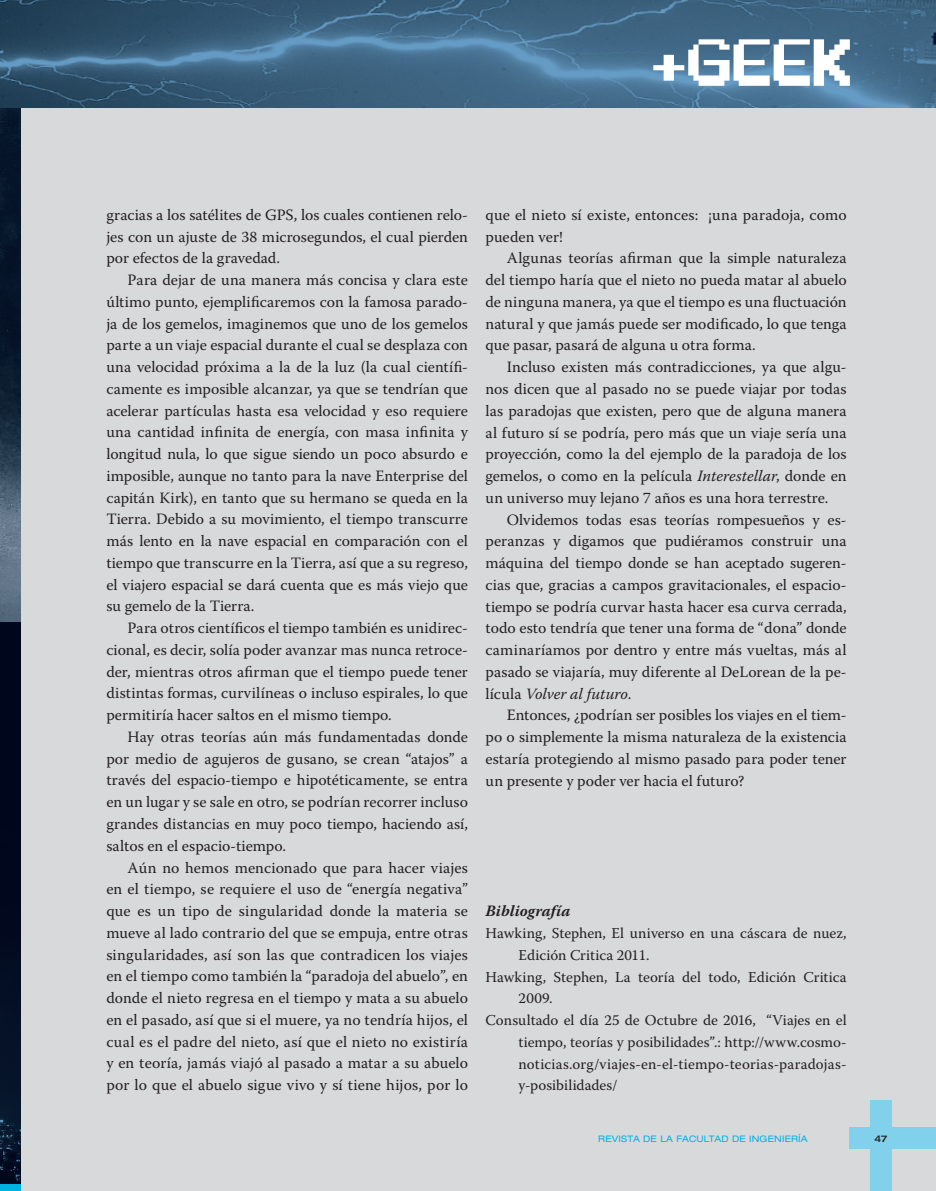
<style>
.page{position:relative;width:936px;height:1191px;background:#fff}
.page>*{position:absolute;margin:0;border:0;box-sizing:border-box;transform-origin:0 0}
.t1{font:15.75px/21.8px "Warnock Pro";color:#231f20;text-align:justify}
.t2{font:italic 700 15.75px "Warnock Pro";letter-spacing:.005em;color:#231f20}
.t3{font:15px "Warnock Pro";letter-spacing:.01em;color:#231f20}
.t4{font:500 expanded 9.15px "Helvetica Neue LT Pro";color:#231f20}
.t5{font:expanded 9px "Helvetica Neue LT Pro";letter-spacing:.02em;color:#00b2e1}
.s1{font-style:italic}
</style>
<div class="page">
<img style="left:0;top:621px;width:22px;height:562px">
<img style="left:0;top:107px;width:22px;height:514px">
<div style="left:22px;top:98px;width:913px;height:1093px;background:#d8d9db"></div>
<div style="left:849px;top:1127px;width:86px;height:21px;background:#81d1ed"></div>
<div style="left:870px;top:1100px;width:21px;height:91px;background:#81d1ed"></div>
<img style="left:0;top:0;width:935px;height:107px">
<svg style="left:653px;top:39px;width:196px;height:47px"></svg>
<p class="t1" style="left:106px;top:203px;width:363px">gracias a los satélites de GPS, los cuales contienen relo&shy;jes con un ajuste de 38 microsegundos, el cual pierden por efectos de la gravedad.</p>
<p class="t1" style="left:106px;top:269px;width:363px;text-indent:21px">Para dejar de una manera más concisa y clara este último punto, ejemplificaremos con la famosa parado&shy;ja de los gemelos, imaginemos que uno de los gemelos parte a un viaje espacial durante el cual se desplaza con una velocidad próxima a la de la luz (la cual científi&shy;camente es imposible alcanzar, ya que se tendrían que acelerar partículas hasta esa velocidad y eso requiere una cantidad infinita de energía, con masa infinita y longitud nula, lo que sigue siendo un poco absurdo e imposible, aunque no tanto para la nave Enterprise del capitán Kirk), en tanto que su hermano se queda en la Tierra. Debido a su movimiento, el tiempo transcurre más lento en la nave espacial en comparación con el tiempo que transcurre en la Tierra, así que a su regreso, el viajero espacial se dará cuenta que es más viejo que su gemelo de la Tierra.</p>
<p class="t1" style="left:106px;top:617px;width:363px;text-indent:21px">Para otros científicos el tiempo también es unidirec&shy;cional, es decir, solía poder avanzar mas nunca retroce&shy;der, mientras otros afirman que el tiempo puede tener distintas formas, curvilíneas o incluso espirales, lo que permitiría hacer saltos en el mismo tiempo.</p>
<p class="t1" style="left:106px;top:725px;width:363px;text-indent:21px">Hay otras teorías aún más fundamentadas donde por medio de agujeros de gusano, se crean “atajos” a través del espacio-tiempo e hipotéticamente, se entra en un lugar y se sale en otro, se podrían recorrer incluso grandes distancias en muy poco tiempo, haciendo así, saltos en el espacio-tiempo.</p>
<p class="t1" style="left:106px;top:856px;width:363px;text-indent:21px">Aún no hemos mencionado que para hacer viajes en el tiempo, se requiere el uso de “energía negativa” que es un tipo de singularidad donde la materia se mueve al lado contrario del que se empuja, entre otras singularidades, así son las que contradicen los viajes en el tiempo como también la “paradoja del abuelo”, en donde el nieto regresa en el tiempo y mata a su abuelo en el pasado, así que si el muere, ya no tendría hijos, el cual es el padre del nieto, así que el nieto no existiría y en teoría, jamás viajó al pasado a matar a su abuelo por lo que el abuelo sigue vivo y sí tiene hijos, por lo</p>
<p class="t1" style="left:485px;top:204px;width:362px">que el nieto sí existe, entonces: ¡una paradoja, como pueden ver!</p>
<p class="t1" style="left:485px;top:247px;width:362px;text-indent:21px">Algunas teorías afirman que la simple naturaleza del tiempo haría que el nieto no pueda matar al abuelo de ninguna manera, ya que el tiempo es una fluctuación natural y que jamás puede ser modificado, lo que tenga que pasar, pasará de alguna u otra forma.</p>
<p class="t1" style="left:485px;top:356px;width:362px;text-indent:21px">Incluso existen más contradicciones, ya que algu&shy;nos dicen que al pasado no se puede viajar por todas las paradojas que existen, pero que de alguna manera al futuro sí se podría, pero más que un viaje sería una proyección, como la del ejemplo de la paradoja de los gemelos, o como en la película <span class="s1">Interestellar</span>, donde en un universo muy lejano 7 años es una hora terrestre.</p>
<p class="t1" style="left:485px;top:508px;width:362px;text-indent:21px">Olvidemos todas esas teorías rompesueños y es&shy;peranzas y digamos que pudiéramos construir una máquina del tiempo donde se han aceptado sugeren&shy;cias que, gracias a campos gravitacionales, el espacio&shy;tiempo se podría curvar hasta hacer esa curva cerrada, todo esto tendría que tener una forma de “dona” donde caminaríamos por dentro y entre más vueltas, más al pasado se viajaría, muy diferente al DeLorean de la pe&shy;lícula <span class="s1">Volver al futuro</span>.</p>
<p class="t1" style="left:485px;top:704px;width:362px;text-indent:21px">Entonces, ¿podrían ser posibles los viajes en el tiem&shy;po o simplemente la misma naturaleza de la existencia estaría protegiendo al mismo pasado para poder tener un presente y poder ver hacia el futuro?</p>
<p class="t2" style="left:485px;top:901px;width:86px">Bibliografía</p>
<p class="t3" style="left:485px;top:924px;width:362px">Hawking, Stephen, El universo en una cáscara de nuez,</p>
<p class="t3" style="left:518px;top:946px;width:132px">Edición Critica 2011.</p>
<p class="t3" style="left:485px;top:967px;width:362px">Hawking, Stephen, La teoría del todo, Edición Critica</p>
<p class="t3" style="left:518px;top:989px;width:36px">2009.</p>
<p class="t3" style="left:485px;top:1011px;width:362px">Consultado el día 25 de Octubre de 2016, “Viajes en el</p>
<p class="t3" style="left:518px;top:1033px;width:329px">tiempo, teorías y posibilidades”.: http://www.cosmo-</p>
<p class="t3" style="left:518px;top:1054px;width:329px">noticias.org/viajes-en-el-tiempo-teorias-paradojas-</p>
<p class="t3" style="left:518px;top:1076px;width:100px">y-posibilidades/</p>
<p class="t5" style="left:598px;top:1133px;width:211px">REVISTA DE LA FACULTAD DE INGENIERÍA</p>
<p class="t4" style="left:874px;top:1132px;width:14px">47</p>
</div>
